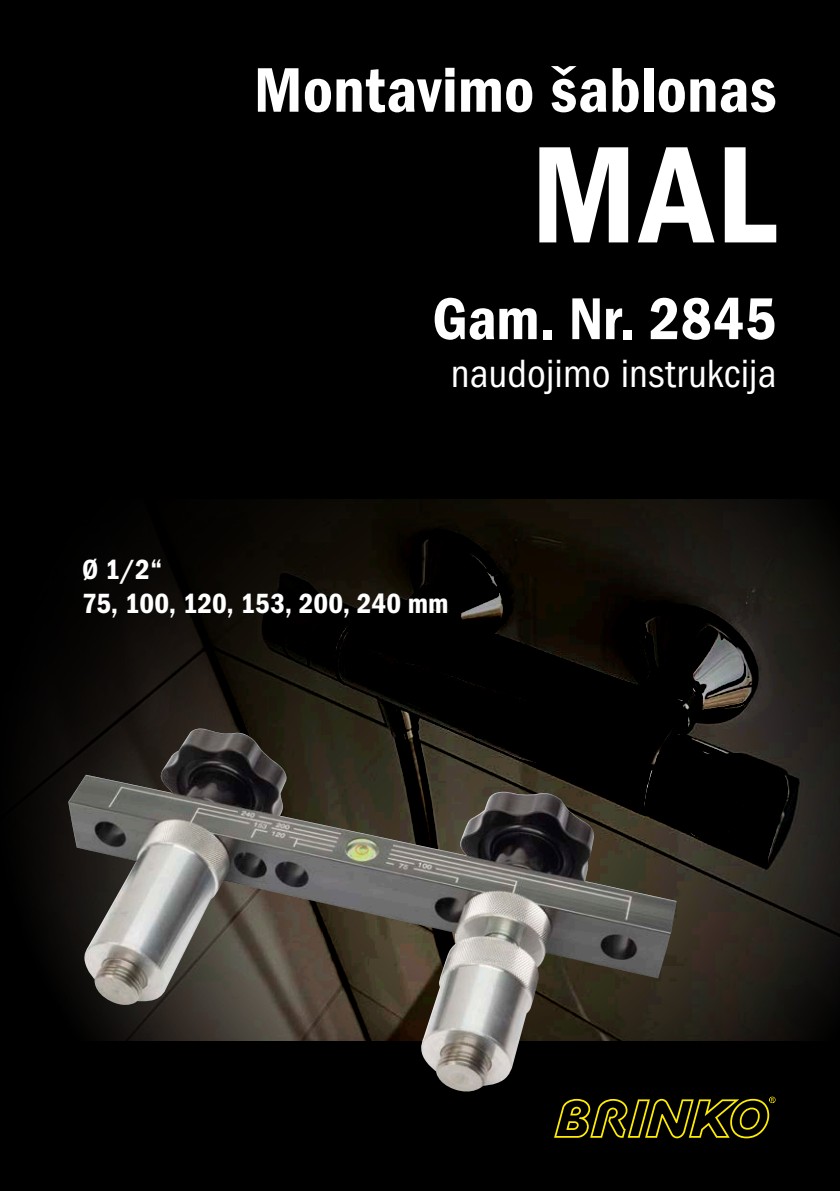
<style>
.page{position:relative;width:840px;height:1191px;background:#fff}
.page>*{position:absolute;margin:0;border:0;box-sizing:border-box;transform-origin:0 0}
.t1{font:138.6px "Franklin Gothic Demi Cond ITC";color:#fff}
.t2{font:63.4px "Franklin Gothic Demi Cond ITC";letter-spacing:.005em;color:#fff}
.t3{font:59.4px "Franklin Gothic Demi Cond ITC";color:#fff}
.t4{font:39.6px "Franklin Gothic Book Cond ITC";letter-spacing:.005em;color:#fff}
.t5{font:28px/33.6px "Franklin Gothic Demi Cond ITC";letter-spacing:-.005em;color:#fff}
</style>
<div class="page">
<div style="left:0;top:0;width:839px;height:1191px;background:#000"></div>
<img style="left:35px;top:499px;width:804px;height:541px">
<img style="left:68px;top:728px;width:608px;height:364px">
<svg style="left:554px;top:1096px;width:222px;height:43px"></svg>
<h2 class="t2" style="left:253px;top:53px;width:524px">Montavimo šablonas</h2>
<h1 class="t1" style="left:530px;top:113px;width:248px">MAL</h1>
<h3 class="t3" style="left:432px;top:284px;width:345px">Gam. Nr. 2845</h3>
<h3 class="t4" style="left:450px;top:350px;width:327px">naudojimo instrukcija</h3>
<p class="t5" style="left:82px;top:553px;width:367px">Ø 1/2“<br>75, 100, 120, 153, 200, 240 mm</p>
</div>
